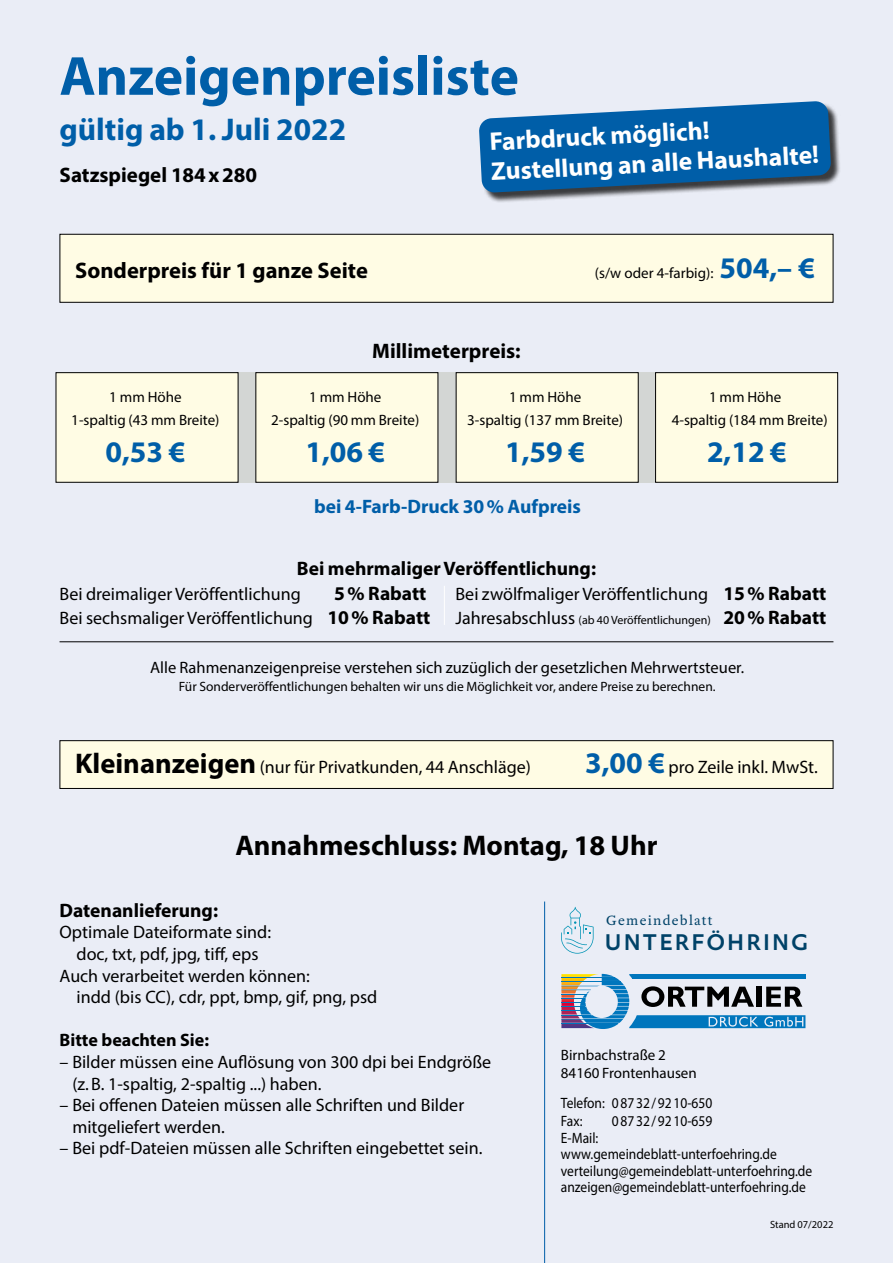
<style>
.page{position:relative;width:893px;height:1263px;background:#eaedf6}
.page>*{position:absolute;margin:0;border:0;box-sizing:border-box;transform-origin:0 0}
.t1{font:700 55.5px "Myriad Pro";color:#005ea8}
.t2{font:700 31.5px "Myriad Pro";color:#005ea8}
.t3{font:700 30px "Myriad Pro";color:#005ea8}
.t4{font:700 28.5px "Myriad Pro";color:#000}
.t5{font:700 25.65px/30px "Myriad Pro";color:#fff}
.t6{font:500 24.75px "Yoga Sans OT";letter-spacing:.09em;color:#004268}
.t7{font:700 22.5px "Myriad Pro";color:#000}
.t8{font:700 21px "Myriad Pro";color:#000}
.t9{font:700 19.5px "Myriad Pro";color:#000}
.t10{font:700 19.5px "Myriad Pro";color:#005ea8}
.t11{font:18px/21.6px "Myriad Pro";color:#000}
.t12{font:700 18px "Myriad Pro";color:#000}
.t13{font:16.5px "Myriad Pro";color:#000}
.t14{font:15px/18px "Myriad Pro";color:#000}
.t15{font:15px/16.5px "Myriad Pro";color:#000;scale:.9 1}
.t16{font:14.7px "Yoga OT";letter-spacing:.09em;color:#004268}
.t17{font:13.5px "Myriad Pro";color:#000}
.t18{font:12px "Myriad Pro";color:#000}
.t19{font:10.5px "Myriad Pro";color:#000}
.s1{font-weight:700;font-size:30px;color:#005ea8}
.s2{font-weight:700;font-size:19.5px}
.s3{font-size:18px}
.s4{font-weight:700;font-size:28.5px}
</style>
<div class="page">
<svg style="left:561px;top:974px;width:244px;height:55px"></svg>
<div style="left:236px;top:372px;width:22px;height:111px;background:#d3d6d4"></div>
<div style="left:435px;top:372px;width:22px;height:111px;background:#d3d6d4"></div>
<div style="left:636px;top:372px;width:21px;height:111px;background:#d3d6d4"></div>
<div style="left:56px;top:372px;width:182px;height:111px;background:#fffce4;border:1px solid #000"></div>
<div style="left:255px;top:372px;width:183px;height:111px;background:#fffce4;border:1px solid #000"></div>
<div style="left:456px;top:372px;width:183px;height:111px;background:#fffce4;border:1px solid #000"></div>
<div style="left:655px;top:372px;width:183px;height:111px;background:#fffce4;border:1px solid #000"></div>
<hr style="left:444px;top:586px;width:1px;height:39px;background:#fff">
<div style="left:60px;top:740px;width:773px;height:49px;background:#fffce4;border:1px solid #000"></div>
<hr style="left:544px;top:901px;width:1px;height:362px;background:#005ea8">
<hr style="left:60px;top:641px;width:773px;height:1px;background:#000">
<div style="left:60px;top:234px;width:773px;height:69px;background:#fffce4;border:1px solid #000"></div>
<div style="left:481px;top:103px;width:360px;height:100px;background:#000;opacity:.75"></div>
<svg style="left:479px;top:101px;width:352px;height:92px;background:#2671ad"></svg>
<svg style="left:561px;top:907px;width:33px;height:47px"></svg>
<h1 class="t1" style="left:60px;top:40px;width:461px">Anzeigenpreisliste</h1>
<h2 class="t2" style="left:60px;top:109px;width:288px">gültig ab 1. Juli 2022</h2>
<p class="t8" style="left:60px;top:161px;width:199px">Satzspiegel 184x280</p>
<h3 class="t5" style="left:489px;top:126px;width:330px;rotate:-3deg">Farbdruck möglich!<br>Zustellung an alle Haushalte!</h3>
<p class="t7" style="left:75px;top:256px;width:294px">Sonderpreis für 1 ganze Seite</p>
<p class="t14" style="left:595px;top:264px;width:222px">(s/w oder 4-farbig): <span class="s1">504,– €</span></p>
<p class="t8" style="left:372px;top:337px;width:150px">Millimeterpreis:</p>
<p class="t14" style="left:109px;top:388px;width:74px">1 mm Höhe</p>
<p class="t14" style="left:309px;top:388px;width:74px">1 mm Höhe</p>
<p class="t14" style="left:509px;top:388px;width:74px">1 mm Höhe</p>
<p class="t14" style="left:709px;top:388px;width:74px">1 mm Höhe</p>
<p class="t14" style="left:71px;top:411px;width:150px">1-spaltig (43 mm Breite)</p>
<p class="t14" style="left:271px;top:411px;width:150px">2-spaltig (90 mm Breite)</p>
<p class="t14" style="left:467px;top:411px;width:157px">3-spaltig (137 mm Breite)</p>
<p class="t14" style="left:672px;top:411px;width:157px">4-spaltig (184 mm Breite)</p>
<h3 class="t3" style="left:106px;top:433px;width:81px">0,53 €</h3>
<h3 class="t3" style="left:305px;top:433px;width:81px">1,06 €</h3>
<h3 class="t3" style="left:505px;top:433px;width:81px">1,59 €</h3>
<h3 class="t3" style="left:707px;top:433px;width:81px">2,12 €</h3>
<p class="t10" style="left:314px;top:493px;width:269px">bei 4-Farb-Druck 30% Aufpreis</p>
<p class="t9" style="left:297px;top:556px;width:301px">Bei mehrmaliger Veröffentlichung:</p>
<p class="t11" style="left:60px;top:583px;width:243px">Bei dreimaliger Veröffentlichung</p>
<p class="t9" style="left:334px;top:581px;width:94px">5% Rabatt</p>
<p class="t11" style="left:60px;top:607px;width:372px">Bei sechsmaliger Veröffentlichung <span class="s2">10% Rabatt</span></p>
<p class="t11" style="left:455px;top:583px;width:372px">Bei zwölfmaliger Veröffentlichung <span class="s2">15% Rabatt</span></p>
<p class="t18" style="left:455px;top:613px;width:372px"><span class="s3">Jahresabschluss</span> (ab 40 Veröffentlichungen) <span class="s2">20% Rabatt</span></p>
<p class="t13" style="left:150px;top:657px;width:595px">Alle Rahmenanzeigenpreise verstehen sich zuzüglich der gesetzlichen Mehrwertsteuer.</p>
<p class="t17" style="left:179px;top:678px;width:538px">Für Sonderveröffentlichungen behalten wir uns die Möglichkeit vor, andere Preise zu berechnen.</p>
<p class="t11" style="left:75px;top:756px;width:457px"><span class="s4">Kleinanzeigen</span> (nur für Privatkunden, 44 Anschläge)</p>
<p class="t11" style="left:585px;top:756px;width:234px"><span class="s1">3,00 €</span> pro Zeile inkl. MwSt.</p>
<h3 class="t4" style="left:235px;top:827px;width:424px">Annahmeschluss: Montag, 18 Uhr</h3>
<p class="t9" style="left:60px;top:897px;width:160px">Datenanlieferung:</p>
<p class="t11" style="left:60px;top:921px;width:213px">Optimale Dateiformate sind:</p>
<p class="t11" style="left:77px;top:943px;width:183px">doc, txt, pdf, jpg, tiff, eps</p>
<p class="t11" style="left:60px;top:964px;width:252px">Auch verarbeitet werden können:</p>
<p class="t11" style="left:77px;top:986px;width:302px">indd (bis CC), cdr, ppt, bmp, gif, png, psd</p>
<p class="t12" style="left:60px;top:1028px;width:151px">Bitte beachten Sie:</p>
<p class="t11" style="left:72px;top:1051px;width:420px;text-indent:-13px">– Bilder müssen eine Auflösung von 300 dpi bei Endgröße (z.B. 1-spaltig, 2-spaltig ...) haben.</p>
<p class="t11" style="left:72px;top:1094px;width:393px;text-indent:-13px">– Bei offenen Dateien müssen alle Schriften und Bilder mitgeliefert werden.</p>
<p class="t11" style="left:60px;top:1137px;width:424px">– Bei pdf-Dateien müssen alle Schriften eingebettet sein.</p>
<p class="t16" style="left:606px;top:912px;width:108px">Gemeindeblatt</p>
<h3 class="t6" style="left:605px;top:929px;width:205px">UNTERFÖHRING</h3>
<p class="t14" style="left:561px;top:1046px;width:137px">Birnbachstraße 2<br>84160 Frontenhausen</p>
<p class="t15" style="left:561px;top:1094px;width:170px;line-height:18px">Telefon: 08732/9210-650<br>Fax:</p>
<p class="t15" style="left:612px;top:1113px;width:113px">08732/9210-659</p>
<p class="t15" style="left:561px;top:1129px;width:281px">E-Mail: www.gemeindeblatt-unterfoehring.de verteilung@gemeindeblatt-unterfoehring.de anzeigen@gemeindeblatt-unterfoehring.de</p>
<p class="t19" style="left:770px;top:1218px;width:65px">Stand 07/2022</p>
</div>
